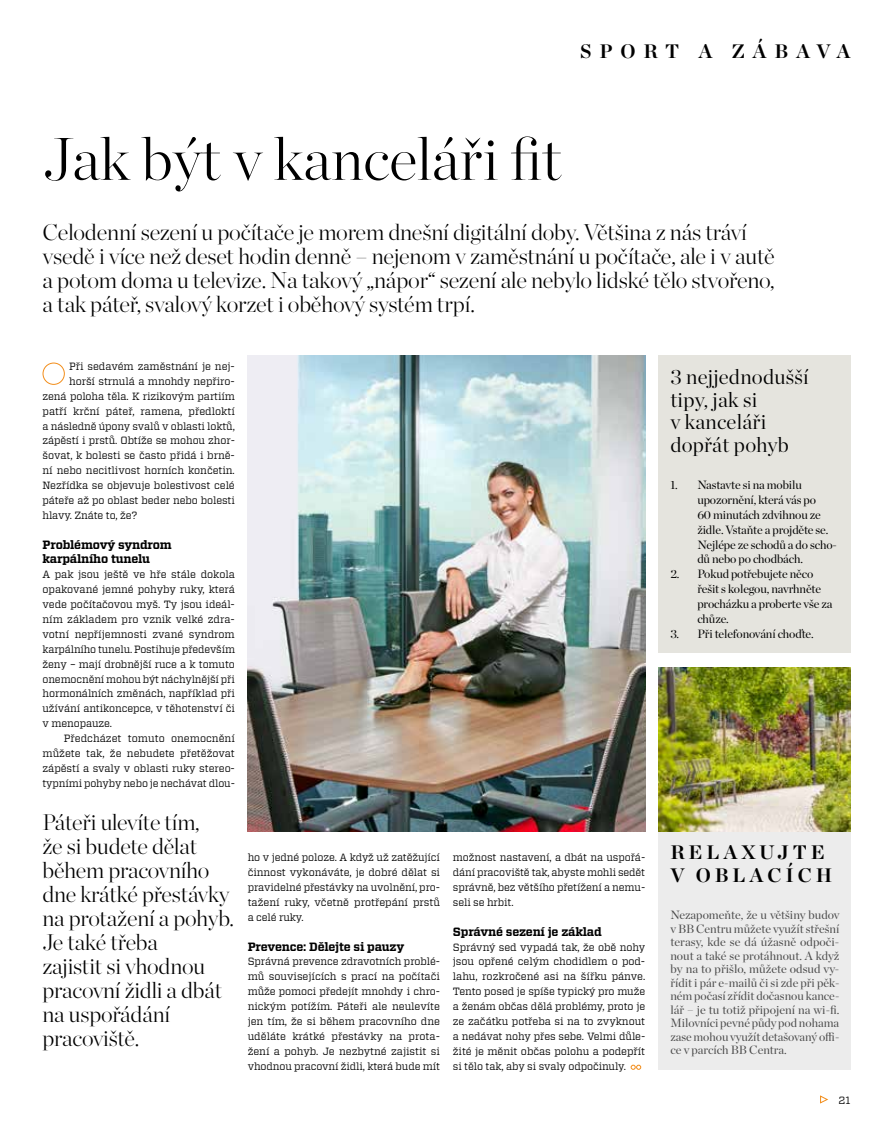
<style>
.page{position:relative;width:893px;height:1127px;background:#fff}
.page>*{position:absolute;margin:0;border:0;box-sizing:border-box;transform-origin:0 0}
.t1{font:200 60px "Chronicle Display";color:#000}
.t2{font:200 22.65px/24px "Chronicle Display";letter-spacing:-.01em;color:#000}
.t3{font:200 22.5px/24px "Chronicle Display";letter-spacing:-.01em;color:#000}
.t4{font:300 21px/22.5px "Chronicle Display";letter-spacing:.01em;color:#000}
.t5{font:700 19.5px/23.1px "Chronicle Display";letter-spacing:.2em;color:#000}
.t6{font:700 19.5px "Chronicle Display";letter-spacing:.4em;color:#000}
.t7{font:12px/13.5px "Chronicle Display";color:#4a4a4a;text-align:justify}
.t8{font:12px/14.9px "Chronicle Display";letter-spacing:-.01em;color:#000}
.t9{font:700 12px/14.9px "Vitesse";letter-spacing:-.015em;color:#000}
.t10{font:10.5px/14.9px "Vitesse";letter-spacing:-.01em;color:#000;text-align:justify}
</style>
<div class="page">
<div style="left:43px;top:362px;width:22px;height:23px;border:1px solid #f28d1a;border-radius:50%"></div>
<svg style="left:631px;top:1065px;width:10px;height:4px"></svg>
<div style="left:658px;top:355px;width:192px;height:298px;background:#e5e4de"></div>
<div style="left:658px;top:831px;width:192px;height:238px;background:#ececec"></div>
<img style="left:248px;top:355px;width:397px;height:476px">
<svg style="left:820px;top:1095px;width:8px;height:9px"></svg>
<img style="left:658px;top:668px;width:192px;height:163px">
<h3 class="t6" style="left:580px;top:36px;width:272px">SPORT A ZÁBAVA</h3>
<h1 class="t1" style="left:43px;top:113px;width:521px">Jak být v kanceláři fit</h1>
<p class="t2" style="left:43px;top:218px;width:734px">Celodenní sezení u počítače je morem dnešní digitální doby. Většina z nás tráví vsedě i více než deset hodin denně – nejenom v zaměstnání u počítače, ale i v autě a potom doma u televize. Na takový „nápor“ sezení ale nebylo lidské tělo stvořeno, a tak páteř, svalový korzet i oběhový systém trpí.</p>
<p class="t10" style="left:69px;top:359px;width:167px">Při sedavém zaměstnání je nej-</p>
<p class="t10" style="left:69px;top:374px;width:167px">horší strnulá a mnohdy nepřiro-</p>
<p class="t10" style="left:43px;top:388px;width:194px">zená poloha těla. K rizikovým partiím</p>
<p class="t10" style="left:43px;top:403px;width:194px">patří krční páteř, ramena, předloktí</p>
<p class="t10" style="left:43px;top:418px;width:194px">a následně úpony svalů v oblasti loktů,</p>
<p class="t10" style="left:43px;top:433px;width:194px">zápěstí i prstů. Obtíže se mohou zhor-</p>
<p class="t10" style="left:43px;top:448px;width:194px">šovat, k bolesti se často přidá i brně-</p>
<p class="t10" style="left:43px;top:463px;width:194px">ní nebo necitlivost horních končetin.</p>
<p class="t10" style="left:43px;top:478px;width:194px">Nezřídka se objevuje bolestivost celé</p>
<p class="t10" style="left:43px;top:493px;width:194px">páteře až po oblast beder nebo bolesti</p>
<p class="t10" style="left:43px;top:507px;width:96px">hlavy. Znáte to, že?</p>
<p class="t9" style="left:43px;top:537px;width:131px">Problémový syndrom karpálního tunelu</p>
<p class="t10" style="left:43px;top:567px;width:194px">A pak jsou ještě ve hře stále dokola opakované jemné pohyby ruky, která vede počítačovou myš. Ty jsou ideál&shy;ním základem pro vznik velké zdra&shy;votní nepříjemnosti zvané syndrom karpálního tunelu. Postihuje především ženy – mají drobnější ruce a k tomuto onemocnění mohou být náchylnější při hormonálních změnách, například při užívání antikoncepce, v těhotenství či v menopauze.</p>
<p class="t10" style="left:43px;top:731px;width:194px;text-indent:21px">Předcházet tomuto onemocnění můžete tak, že nebudete přetěžovat zápěstí a svaly v oblasti ruky stereo&shy;typními pohyby nebo je nechávat dlou-</p>
<h3 class="t3" style="left:43px;top:809px;width:193px">Páteři ulevíte tím,<br>že si budete dělat během pracovního dne krátké přestávky na protažení a pohyb.<br>Je také třeba<br>zajistit si vhodnou pracovní židli a dbát na uspořádání pracoviště.</h3>
<p class="t10" style="left:248px;top:850px;width:194px">ho v jedné poloze. A když už zatěžující činnost vykonáváte, je dobré dělat si pravidelné přestávky na uvolnění, pro&shy;tažení ruky, včetně protřepání prstů a celé ruky.</p>
<p class="t9" style="left:248px;top:939px;width:158px">Prevence: Dělejte si pauzy</p>
<p class="t10" style="left:248px;top:954px;width:194px">Správná prevence zdravotních problé&shy;mů souvisejících s prací na počítači může pomoci předejít mnohdy i chro&shy;nickým potížím. Páteři ale neulevíte jen tím, že si během pracovního dne uděláte krátké přestávky na prota&shy;žení a pohyb. Je nezbytné zajistit si vhodnou pracovní židli, která bude mít</p>
<p class="t10" style="left:453px;top:850px;width:194px">možnost nastavení, a dbát na uspořá&shy;dání pracoviště tak, abyste mohli sedět správně, bez většího přetížení a nemu&shy;seli se hrbit.</p>
<p class="t9" style="left:453px;top:924px;width:150px">Správné sezení je základ</p>
<p class="t10" style="left:453px;top:939px;width:194px">Správný sed vypadá tak, že obě nohy jsou opřené celým chodidlem o pod&shy;lahu, rozkročené asi na šířku pánve.<br>Tento posed je spíše typický pro muže a ženám občas dělá problémy, proto je ze začátku potřeba si na to zvyknout a nedávat nohy přes sebe. Velmi důle&shy;žité je měnit občas polohu a podepřít si tělo tak, aby si svaly odpočinuly.</p>
<h3 class="t4" style="left:670px;top:364px;width:140px">3 nejjednodušší tipy, jak si<br>v kanceláři dopřát pohyb</h3>
<p class="t8" style="left:697px;top:476px;width:141px;text-indent:-27px">1. Nastavte si na mobilu upozornění, která vás po<br>60 minutách zdvihnou ze židle. Vstaňte a projděte se.<br>Nejlépe ze schodů a do scho&shy;dů nebo po chodbách.</p>
<p class="t8" style="left:697px;top:566px;width:137px;text-indent:-27px">2. Pokud potřebujete něco řešit s kolegou, navrhněte procházku a proberte vše za chůze.</p>
<p class="t8" style="left:670px;top:625px;width:145px">3. Při telefonování choďte.</p>
<h3 class="t5" style="left:670px;top:839px;width:163px">RELAXUJTE<br>V OBLACÍCH</h3>
<p class="t7" style="left:670px;top:907px;width:171px">Nezapomeňte, že u většiny budov v BB Centru můžete využít střešní terasy, kde se dá úžasně odpoči&shy;nout a také se protáhnout. A když by na to přišlo, můžete odsud vy&shy;řídit i pár e-mailů či si zde při pěk&shy;ném počasí zřídit dočasnou kance&shy;lář – je tu totiž připojení na wi-fi.<br>Milovníci pevné půdy pod nohama zase mohou využít detašovaný offi&shy;ce v parcích BB Centra.</p>
<p class="t10" style="left:839px;top:1092px;width:13px">21</p>
</div>
